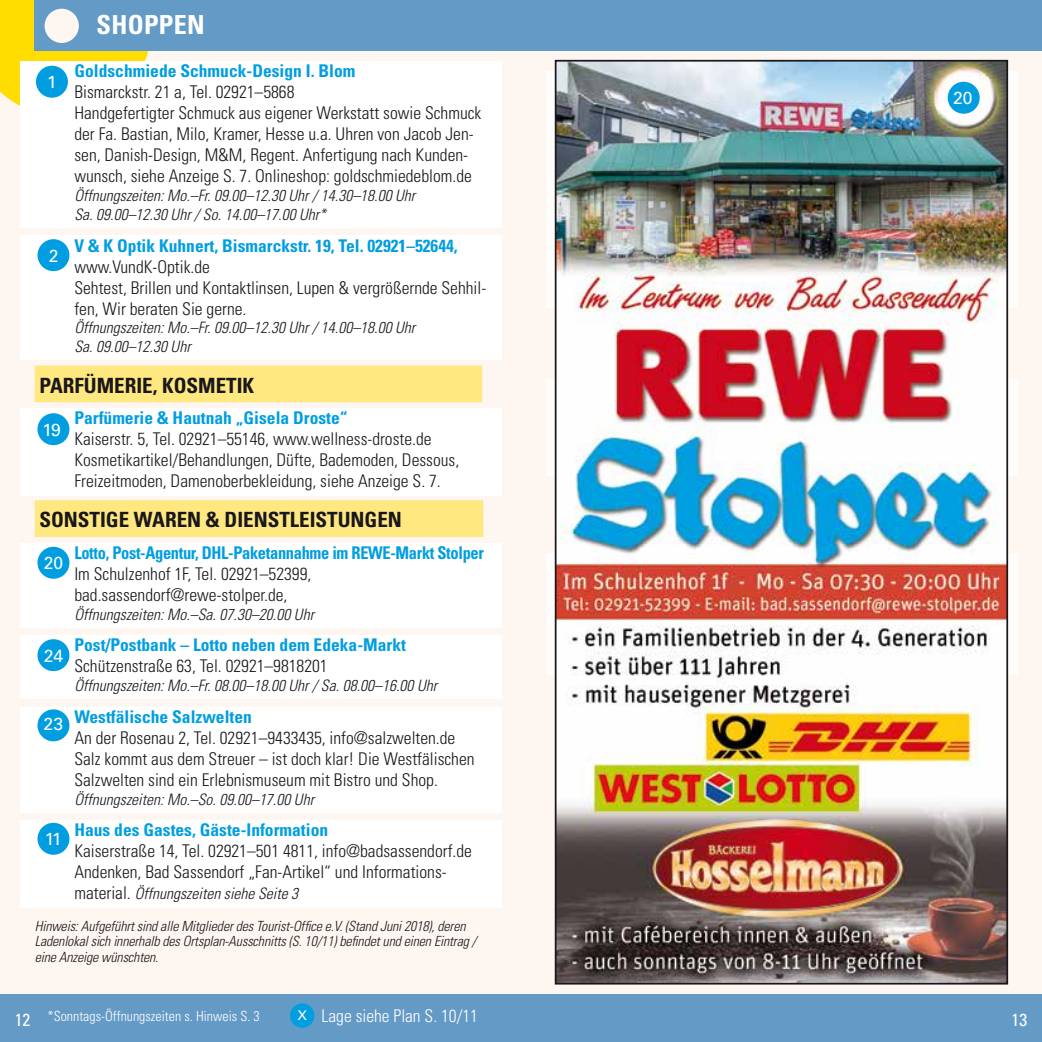
<style>
.page{position:relative;width:1042px;height:1042px;background:#fff}
.page>*{position:absolute;margin:0;border:0;box-sizing:border-box;transform-origin:0 0}
.t1{font:700 condensed 26.25px "Univers LT Std";letter-spacing:.01em;color:#fff}
.t2{font:700 condensed 21px "Univers LT Std";color:#1a171c}
.t3{font:300 condensed 17.5px/21px "Univers LT Std";color:#1a171c}
.t4{font:700 condensed 17.5px "Univers LT Std";color:#009ee0}
.t5{font:700 condensed 17.5px "Univers LT Std";letter-spacing:-.02em;color:#009ee0;scale:.94 1}
.t6{font:300 condensed 17.5px "Univers LT Std";color:#fff}
.t7{font:17.5px "Univers LT Std";color:#fff}
.t8{font:condensed 17.5px "Univers LT Pro";color:#fff}
.t9{font:italic 300 condensed 15.75px/18.9px "Univers LT Std";color:#1a171c}
.t10{font:italic 300 condensed 14px/15.8px "Univers LT Std";letter-spacing:-.01em;color:#1a171c}
.t11{font:300 condensed 14px "Univers LT Std";color:#fff}
.s1{font-style:normal;font-size:17.5px}
.s2{font-weight:400;font-stretch:normal;font-size:13.3px}
</style>
<div class="page">
<div style="left:0;top:0;width:1042px;height:1007px;background:#fef6f1"></div>
<svg style="left:546px;top:71px;width:471px;height:237px;fill:#fefdfc"></svg>
<svg style="left:546px;top:379px;width:471px;height:97px;fill:#fefdfc"></svg>
<svg style="left:546px;top:554px;width:471px;height:121px;fill:#fefdfc"></svg>
<svg style="left:0;top:0;width:152px;height:106px;background:#f8db11"></svg>
<div style="left:35px;top:0;width:1007px;height:50px;background:#649ac6"></div>
<div style="left:45px;top:9px;width:34px;height:34px;background:#fef6f1;border-radius:50%"></div>
<div style="left:0;top:995px;width:1042px;height:47px;background:#649ac6"></div>
<div style="left:20px;top:61px;width:481px;height:167px;background:#fff"></div>
<div style="left:20px;top:235px;width:481px;height:125px;background:#fff"></div>
<div style="left:35px;top:365px;width:447px;height:37px;background:#ffe880"></div>
<div style="left:20px;top:408px;width:481px;height:87px;background:#fff"></div>
<div style="left:35px;top:500px;width:448px;height:37px;background:#ffe880"></div>
<div style="left:20px;top:543px;width:481px;height:84px;background:#fff"></div>
<div style="left:20px;top:635px;width:481px;height:64px;background:#fff"></div>
<div style="left:20px;top:706px;width:481px;height:106px;background:#fff"></div>
<div style="left:20px;top:820px;width:481px;height:87px;background:#fff"></div>
<div style="left:36px;top:66px;width:32px;height:32px;background:#009ee0;border-radius:50%"></div>
<div style="left:37px;top:239px;width:32px;height:32px;background:#009ee0;border-radius:50%"></div>
<div style="left:37px;top:413px;width:32px;height:32px;background:#009ee0;border-radius:50%"></div>
<div style="left:37px;top:547px;width:32px;height:32px;background:#009ee0;border-radius:50%"></div>
<div style="left:37px;top:639px;width:32px;height:32px;background:#009ee0;border-radius:50%"></div>
<div style="left:37px;top:709px;width:32px;height:32px;background:#009ee0;border-radius:50%"></div>
<div style="left:37px;top:823px;width:32px;height:32px;background:#009ee0;border-radius:50%"></div>
<img style="left:558px;top:63px;width:447px;height:918px">
<div style="left:947px;top:82px;width:32px;height:32px;background:#009ee0;border-radius:50%"></div>
<div style="left:290px;top:1003px;width:24px;height:25px;background:#009ee0;border-radius:50%"></div>
<h1 class="t1" style="left:97px;top:8px;width:110px">SHOPPEN</h1>
<p class="t4" style="left:74px;top:60px;width:282px">Goldschmiede Schmuck-Design I. Blom</p>
<p class="t3" style="left:74px;top:82px;width:408px">Bismarckstr. 21 a, Tel. 02921–5868<br>Handgefertigter Schmuck aus eigener Werkstatt sowie Schmuck der Fa. Bastian, Milo, Kramer, Hesse u.a. Uhren von Jacob Jen&shy;sen, Danish-Design, M&amp;M, Regent. Anfertigung nach Kunden&shy;wunsch, siehe Anzeige S. 7. Onlineshop: goldschmiedeblom.de</p>
<p class="t9" style="left:74px;top:186px;width:342px">Öffnungszeiten: Mo.–Fr. 09.00–12.30 Uhr / 14.30–18.00 Uhr<br>Sa. 09.00–12.30 Uhr / So. 14.00–17.00 Uhr*</p>
<p class="t4" style="left:74px;top:235px;width:385px">V &amp; K Optik Kuhnert, Bismarckstr. 19, Tel. 02921–52644,</p>
<p class="t3" style="left:74px;top:256px;width:413px">www.VundK-Optik.de<br>Sehtest, Brillen und Kontaktlinsen, Lupen &amp; vergrößernde Sehhil&shy;fen, Wir beraten Sie gerne.</p>
<p class="t9" style="left:74px;top:319px;width:342px">Öffnungszeiten: Mo.–Fr. 09.00–12.30 Uhr / 14.00–18.00 Uhr<br>Sa. 09.00–12.30 Uhr</p>
<p class="t2" style="left:39px;top:372px;width:216px">PARFÜMERIE, KOSMETIK</p>
<p class="t4" style="left:74px;top:407px;width:275px">Parfümerie &amp; Hautnah „Gisela Droste“</p>
<p class="t3" style="left:74px;top:428px;width:386px">Kaiserstr. 5, Tel. 02921–55146, www.wellness-droste.de<br>Kosmetikartikel/Behandlungen, Düfte, Bademoden, Dessous,<br>Freizeitmoden, Damenoberbekleidung, siehe Anzeige S. 7.</p>
<p class="t2" style="left:39px;top:507px;width:364px">SONSTIGE WAREN &amp; DIENSTLEISTUNGEN</p>
<p class="t5" style="left:74px;top:542px;width:437px">Lotto, Post-Agentur, DHL-Paketannahme im REWE-Markt Stolper</p>
<p class="t3" style="left:74px;top:563px;width:238px">Im Schulzenhof 1F, Tel. 02921–52399, bad.sassendorf@rewe-stolper.de,</p>
<p class="t9" style="left:74px;top:605px;width:241px">Öffnungszeiten: Mo.–Sa. 07.30–20.00 Uhr</p>
<p class="t4" style="left:74px;top:634px;width:333px">Post/Postbank – Lotto neben dem Edeka-Markt</p>
<p class="t3" style="left:74px;top:656px;width:255px">Schützenstraße 63, Tel. 02921–9818201</p>
<p class="t9" style="left:74px;top:676px;width:364px">Öffnungszeiten: Mo.–Fr. 08.00–18.00 Uhr / Sa. 08.00–16.00 Uhr</p>
<p class="t4" style="left:74px;top:706px;width:179px">Westfälische Salzwelten</p>
<p class="t3" style="left:74px;top:727px;width:402px">An der Rosenau 2, Tel. 02921–9433435, info@salzwelten.de<br>Salz kommt aus dem Streuer – ist doch klar! Die Westfälischen<br>Salzwelten sind ein Erlebnismuseum mit Bistro und Shop.</p>
<p class="t9" style="left:74px;top:790px;width:241px">Öffnungszeiten: Mo.–So. 09.00–17.00 Uhr</p>
<p class="t4" style="left:74px;top:819px;width:255px">Haus des Gastes, Gäste-Information</p>
<p class="t3" style="left:74px;top:840px;width:399px">Kaiserstraße 14, Tel. 02921–501 4811, info@badsassendorf.de<br>Andenken, Bad Sassendorf „Fan-Artikel“ und Informations-</p>
<p class="t9" style="left:74px;top:884px;width:225px"><span class="s1">material.</span> Öffnungszeiten siehe Seite 3</p>
<p class="t10" style="left:35px;top:918px;width:443px">Hinweis: Aufgeführt sind alle Mitglieder des Tourist-Office e.V. (Stand Juni 2018), deren<br>Ladenlokal sich innerhalb des Ortsplan-Ausschnitts (S. 10/11) befindet und einen Eintrag / eine Anzeige wünschten.</p>
<p class="t7" style="left:47px;top:71px;width:11px">1</p>
<p class="t7" style="left:49px;top:245px;width:11px">2</p>
<p class="t7" style="left:43px;top:419px;width:20px">19</p>
<p class="t7" style="left:44px;top:552px;width:21px">20</p>
<p class="t7" style="left:44px;top:645px;width:21px">24</p>
<p class="t7" style="left:44px;top:714px;width:21px">23</p>
<p class="t7" style="left:45px;top:828px;width:19px">11</p>
<p class="t7" style="left:953px;top:87px;width:21px">20</p>
<p class="t11" style="left:48px;top:1007px;width:214px">*Sonntags-Öffnungszeiten s. Hinweis S. 3</p>
<p class="t6" style="left:297px;top:1005px;width:182px"><span class="s2">X</span> Lage siehe Plan S. 10/11</p>
<p class="t8" style="left:15px;top:1008px;width:17px">12</p>
<p class="t8" style="left:1011px;top:1008px;width:17px">13</p>
</div>
